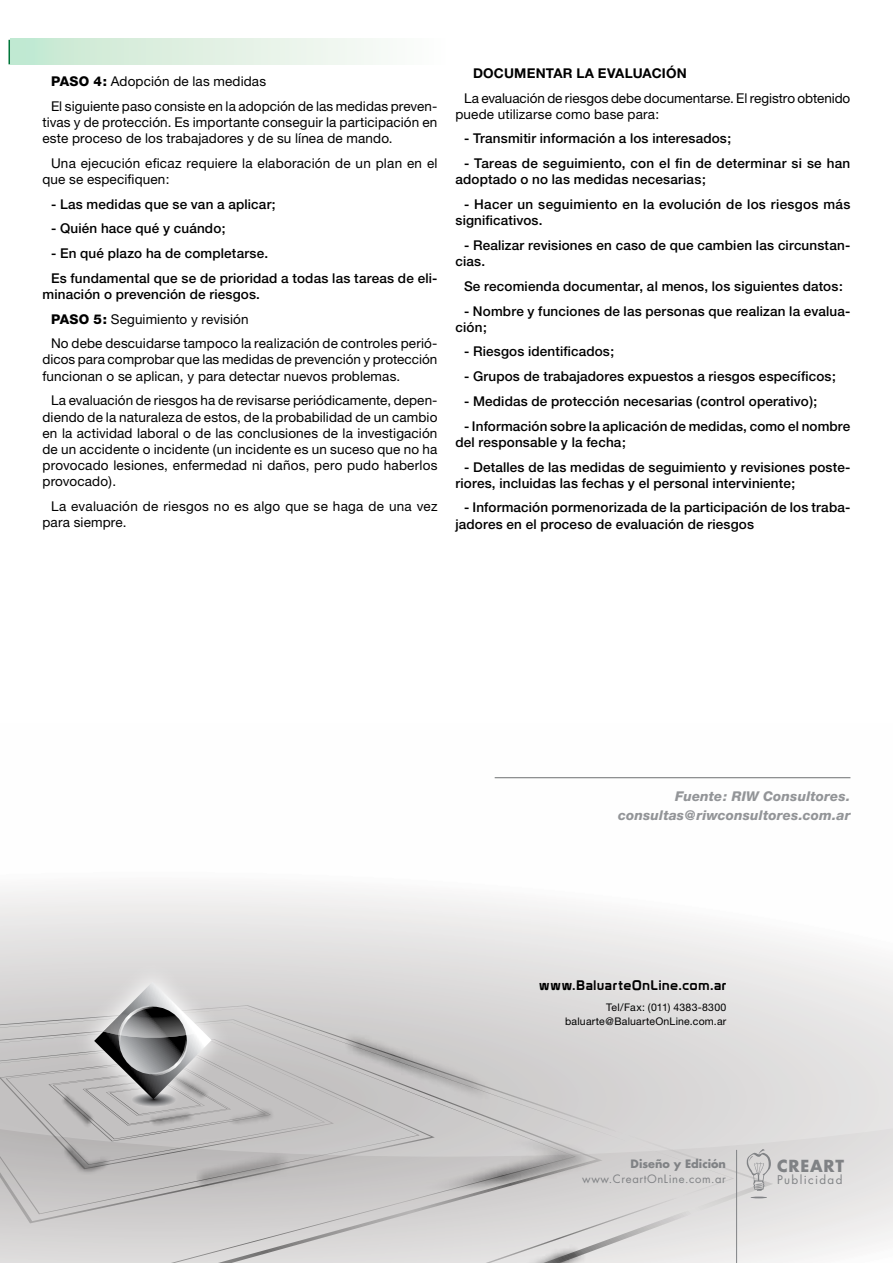
<style>
.page{position:relative;width:893px;height:1263px;background:#fff}
.page>*{position:absolute;margin:0;border:0;box-sizing:border-box;transform-origin:0 0}
.t1{font:700 16.2px "Futura";letter-spacing:.05em;color:#808285}
.t2{font:13.5px/16.2px "Helvetica Neue";letter-spacing:.01em;color:#000}
.t3{font:500 13.5px/16.2px "Helvetica Neue";letter-spacing:.01em;color:#000}
.t4{font:italic 800 13.5px/19px "Helvetica Neue";letter-spacing:.01em;color:#939598;text-align:right}
.t5{font:13.5px "Prototype";letter-spacing:.06em;color:#000}
.t6{font:700 13.5px "Helvetica Neue";letter-spacing:.015em;color:#000}
.t7{font:11.7px "Futura";letter-spacing:.115em;color:#808285}
.t8{font:11.25px "Futura";letter-spacing:.05em;color:#808285}
.t9{font:700 11.25px "Futura";color:#808285}
.t10{font:10.5px/13.5px "Helvetica Neue";letter-spacing:.02em;color:#000;text-align:right}
.s1{font-weight:800}
.s2{font-weight:500}
</style>
<div class="page">
<svg style="left:494px;top:777px;width:399px;height:486px"></svg>
<svg style="left:0;top:811px;width:893px;height:345px"></svg>
<svg style="left:660px;top:1005px;width:113px;height:258px;fill:#dededd"></svg>
<svg style="left:0;top:1008px;width:734px;height:255px;fill:#dbd9d9"></svg>
<img style="left:5px;top:979px;width:655px;height:284px">
<div style="left:36px;top:923px;width:234px;height:59px;background:#e1dfde"></div>
<svg style="left:0;top:982px;width:334px;height:187px"></svg>
<hr style="left:736px;top:1150px;width:1px;height:113px;background:#808285">
<svg style="left:747px;top:1149px;width:24px;height:49px"></svg>
<hr style="left:495px;top:777px;width:355px;height:1px;background:#6d6f71">
<svg style="left:9px;top:40px;width:1px;height:24px"></svg>
<div style="left:10px;top:39px;width:438px;height:25px;background:linear-gradient(to right,#c5e7cf,#fffdfc)"></div>
<p class="t2" style="left:51px;top:68px;width:388px;line-height:24.8px"><span class="s1">PASO 4:</span> Adopción de las medidas<br>El siguiente paso consiste en la adopción de las medidas preven-</p>
<p class="t2" style="left:43px;top:114px;width:396px">tivas y de protección. Es importante conseguir la participación en este proceso de los trabajadores y de su línea de mando.</p>
<p class="t2" style="left:43px;top:154px;width:396px;text-indent:9px">Una ejecución eficaz requiere la elaboración de un plan en el que se especifiquen:</p>
<p class="t3" style="left:51px;top:195px;width:226px">- Las medidas que se van a aplicar;</p>
<p class="t3" style="left:51px;top:220px;width:176px">- Quién hace qué y cuándo;</p>
<p class="t3" style="left:51px;top:241px;width:388px;line-height:24.8px">- En qué plazo ha de completarse.<br>Es fundamental que se de prioridad a todas las tareas de eli-</p>
<p class="t2" style="left:51px;top:281px;width:388px;line-height:24.8px;text-indent:-9px"><span class="s2">minación o prevención de riesgos.<br></span><span class="s1">PASO 5:</span> Seguimiento y revisión<br>No debe descuidarse tampoco la realización de controles perió-</p>
<p class="t2" style="left:43px;top:351px;width:396px">dicos para comprobar que las medidas de prevención y protección funcionan o se aplican, y para detectar nuevos problemas.</p>
<p class="t2" style="left:43px;top:392px;width:396px;text-align:justify;text-indent:9px">La evaluación de riesgos ha de revisarse periódicamente, depen&shy;diendo de la naturaleza de estos, de la probabilidad de un cambio en la actividad laboral o de las conclusiones de la investigación de un accidente o incidente (un incidente es un suceso que no ha provocado lesiones, enfermedad ni daños, pero pudo haberlos provocado).</p>
<p class="t2" style="left:43px;top:498px;width:396px;text-indent:9px">La evaluación de riesgos no es algo que se haga de una vez para siempre.</p>
<p class="t6" style="left:473px;top:65px;width:215px">DOCUMENTAR LA EVALUACIÓN</p>
<p class="t2" style="left:455px;top:89px;width:396px;text-indent:9px">La evaluación de riesgos debe documentarse. El registro obtenido puede utilizarse como base para:</p>
<p class="t3" style="left:464px;top:130px;width:269px">- Transmitir información a los interesados;</p>
<p class="t3" style="left:455px;top:155px;width:396px;text-indent:9px">- Tareas de seguimiento, con el fin de determinar si se han adoptado o no las medidas necesarias;</p>
<p class="t3" style="left:455px;top:196px;width:396px;text-indent:9px">- Hacer un seguimiento en la evolución de los riesgos más significativos.</p>
<p class="t3" style="left:455px;top:237px;width:396px;text-indent:9px">- Realizar revisiones en caso de que cambien las circunstan&shy;cias.</p>
<p class="t3" style="left:464px;top:278px;width:380px">Se recomienda documentar, al menos, los siguientes datos:</p>
<p class="t3" style="left:455px;top:302px;width:396px;text-indent:9px">- Nombre y funciones de las personas que realizan la evalua&shy;ción;</p>
<p class="t3" style="left:464px;top:343px;width:152px">- Riesgos identificados;</p>
<p class="t3" style="left:464px;top:368px;width:373px">- Grupos de trabajadores expuestos a riesgos específicos;</p>
<p class="t3" style="left:464px;top:393px;width:355px">- Medidas de protección necesarias (control operativo);</p>
<p class="t3" style="left:455px;top:418px;width:396px;text-indent:9px">- Información sobre la aplicación de medidas, como el nombre del responsable y la fecha;</p>
<p class="t3" style="left:455px;top:458px;width:396px;text-indent:9px">- Detalles de las medidas de seguimiento y revisiones poste&shy;riores, incluidas las fechas y el personal interviniente;</p>
<p class="t3" style="left:455px;top:499px;width:396px;text-indent:9px">- Información pormenorizada de la participación de los traba&shy;jadores en el proceso de evaluación de riesgos</p>
<p class="t4" style="left:618px;top:786px;width:234px">Fuente: RIW Consultores. consultas@riwconsultores.com.ar</p>
<p class="t5" style="left:539px;top:977px;width:189px">www.BaluarteOnLine.com.ar</p>
<p class="t10" style="left:565px;top:1000px;width:163px">Tel/Fax: (011) 4383-8300 baluarte@BaluarteOnLine.com.ar</p>
<p class="t9" style="left:631px;top:1157px;width:97px">Diseño y Edición</p>
<p class="t8" style="left:582px;top:1172px;width:145px">www.CreartOnLine.com.ar</p>
<p class="t1" style="left:777px;top:1155px;width:68px">CREART</p>
<p class="t7" style="left:777px;top:1172px;width:67px">Publicidad</p>
</div>
